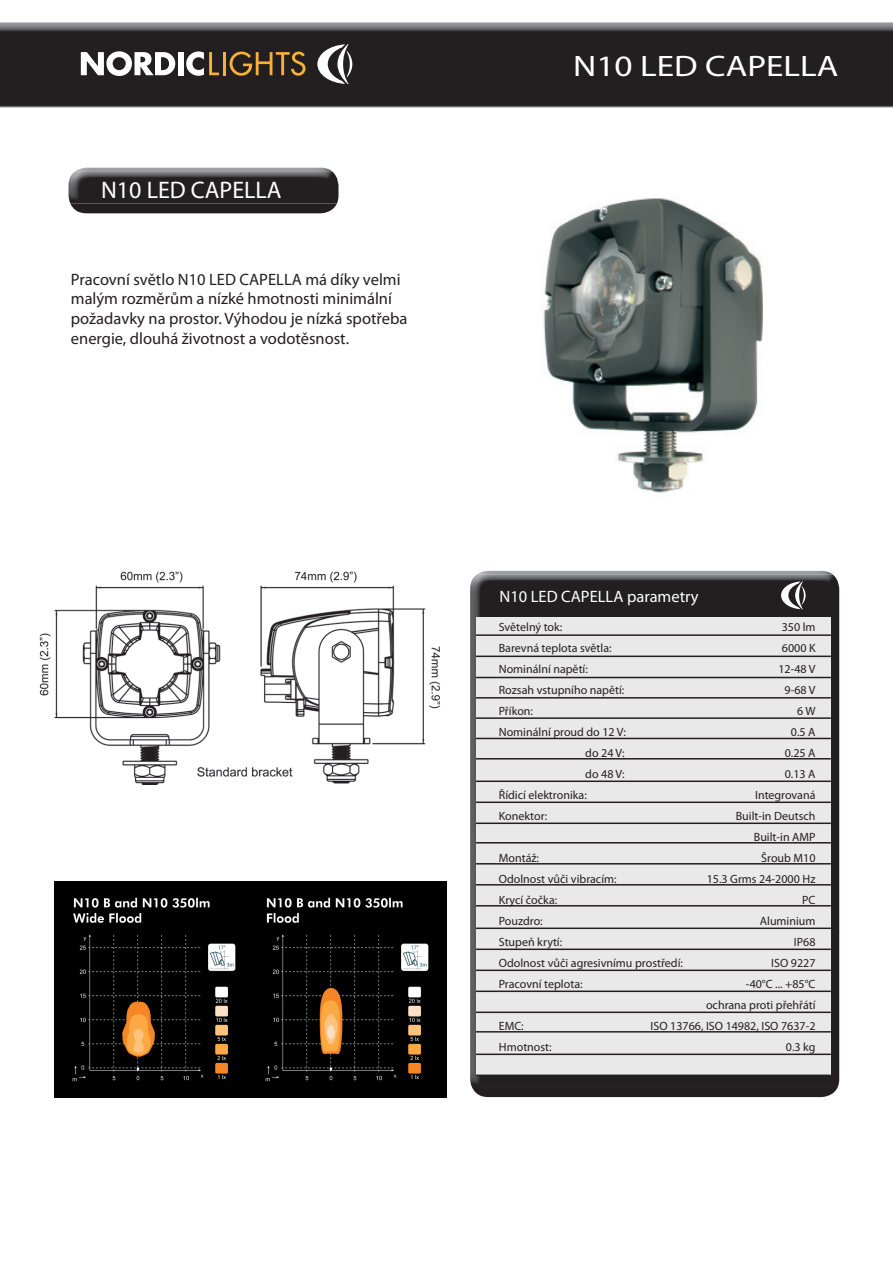
<style>
.page{position:relative;width:893px;height:1263px;background:#fff}
.page>*{position:absolute;margin:0;border:0;box-sizing:border-box;transform-origin:0 0}
.t1{font:29.7px "Myriad Pro";color:#fff;scale:1.19 1}
.t2{font:24px "Myriad Pro";color:#fff}
.t3{font:16.5px/19.8px "Myriad Pro";color:#231f20}
.t4{font:16.5px "Myriad Pro";color:#fff}
.t5{font:12px/21px "Myriad Pro";color:#231f20}
</style>
<div class="page">
<img style="left:0;top:22px;width:893px;height:85px">
<img style="left:76px;top:168px;width:256px;height:3px">
<div style="left:70px;top:204px;width:267px;height:9px;background:#231f20"></div>
<img style="left:68px;top:171px;width:270px;height:33px">
<img style="left:478px;top:571px;width:354px;height:3px">
<img style="left:470px;top:574px;width:369px;height:523px">
<div style="left:476px;top:617px;width:355px;height:458px;background:#e9e9e9"></div>
<hr style="left:476px;top:780px;width:355px;height:2px;background:#231f20">
<hr style="left:476px;top:801px;width:355px;height:2px;background:#231f20">
<hr style="left:476px;top:822px;width:355px;height:2px;background:#231f20">
<hr style="left:476px;top:842px;width:355px;height:1px;background:#231f20">
<hr style="left:476px;top:863px;width:355px;height:1px;background:#231f20">
<hr style="left:476px;top:884px;width:355px;height:1px;background:#231f20">
<hr style="left:476px;top:905px;width:355px;height:1px;background:#231f20">
<hr style="left:476px;top:927px;width:355px;height:2px;background:#231f20">
<hr style="left:476px;top:948px;width:355px;height:2px;background:#231f20">
<hr style="left:476px;top:969px;width:355px;height:2px;background:#231f20">
<hr style="left:476px;top:990px;width:355px;height:2px;background:#231f20">
<hr style="left:476px;top:1011px;width:355px;height:2px;background:#231f20">
<hr style="left:476px;top:1031px;width:355px;height:1px;background:#231f20">
<hr style="left:476px;top:1053px;width:355px;height:2px;background:#231f20">
<hr style="left:476px;top:1074px;width:355px;height:2px;background:#231f20">
<hr style="left:476px;top:758px;width:355px;height:1px;background:#231f20">
<hr style="left:476px;top:738px;width:355px;height:1px;background:#231f20">
<hr style="left:476px;top:717px;width:355px;height:2px;background:#231f20">
<hr style="left:476px;top:697px;width:355px;height:1px;background:#231f20">
<hr style="left:476px;top:677px;width:355px;height:1px;background:#231f20">
<hr style="left:476px;top:656px;width:355px;height:1px;background:#231f20">
<hr style="left:476px;top:634px;width:355px;height:2px;background:#231f20">
<svg style="left:81px;top:51px;width:94px;height:25px"></svg>
<div style="left:178px;top:52px;width:6px;height:23px;background:#fff"></div>
<svg style="left:186px;top:51px;width:33px;height:25px"></svg>
<hr style="left:223px;top:52px;width:3px;height:23px;background:#fbb033">
<svg style="left:230px;top:52px;width:76px;height:24px;background:#664c25"></svg>
<svg style="left:317px;top:44px;width:35px;height:40px"></svg>
<svg style="left:781px;top:581px;width:25px;height:28px"></svg>
<img style="left:39px;top:572px;width:401px;height:213px">
<img style="left:543px;top:198px;width:220px;height:295px">
<img style="left:54px;top:881px;width:193px;height:216px">
<img style="left:247px;top:881px;width:199px;height:216px">
<h2 class="t2" style="left:101px;top:175px;width:182px">N10 LED CAPELLA</h2>
<h3 class="t3" style="left:71px;top:269px;width:338px">Pracovní světlo N10 LED CAPELLA má díky velmi malým rozměrům a nízké hmotnosti minimální požadavky na prostor. Výhodou je nízká spotřeba energie, dlouhá životnost a vodotěsnost.</h3>
<h1 class="t1" style="left:573px;top:48px;width:224px">N10 LED CAPELLA</h1>
<h3 class="t4" style="left:500px;top:586px;width:201px">N10 LED CAPELLA parametry</h3>
<p class="t5" style="left:499px;top:616px;width:65px">Světelný tok:</p>
<p class="t5" style="left:499px;top:637px;width:114px">Barevná teplota světla:</p>
<p class="t5" style="left:499px;top:658px;width:91px">Nominální napětí:</p>
<p class="t5" style="left:499px;top:679px;width:127px">Rozsah vstupního napětí:</p>
<p class="t5" style="left:499px;top:700px;width:36px">Příkon:</p>
<p class="t5" style="left:499px;top:721px;width:129px">Nominální proud do 12 V:</p>
<p class="t5" style="left:585px;top:742px;width:41px">do 24 V:</p>
<p class="t5" style="left:585px;top:763px;width:41px">do 48 V:</p>
<p class="t5" style="left:499px;top:784px;width:90px">Řídicí elektronika:</p>
<p class="t5" style="left:499px;top:805px;width:50px">Konektor:</p>
<p class="t5" style="left:499px;top:847px;width:186px">Montáž:<br>Odolnost vůči vibracím:<br>Krycí čočka:<br>Pouzdro:<br>Stupeň krytí:<br>Odolnost vůči agresivnímu prostředí:<br>Pracovní teplota:</p>
<p class="t5" style="left:499px;top:1015px;width:54px">EMC:<br>Hmotnost:</p>
<p class="t5" style="left:651px;top:616px;width:166px;text-align:right">350 lm<br>6000 K<br>12-48 V<br>9-68 V<br>6 W<br>0.5 A<br>0.25 A<br>0.13 A<br>Integrovaná<br>Built-in Deutsch<br>Built-in AMP<br>Šroub M10<br>15.3 Grms 24-2000 Hz<br>PC<br>Aluminium<br>IP68<br>ISO 9227<br>-40°C ... +85°C<br>ochrana proti přehřátí<br>ISO 13766, ISO 14982, ISO 7637-2<br>0.3 kg</p>
</div>
